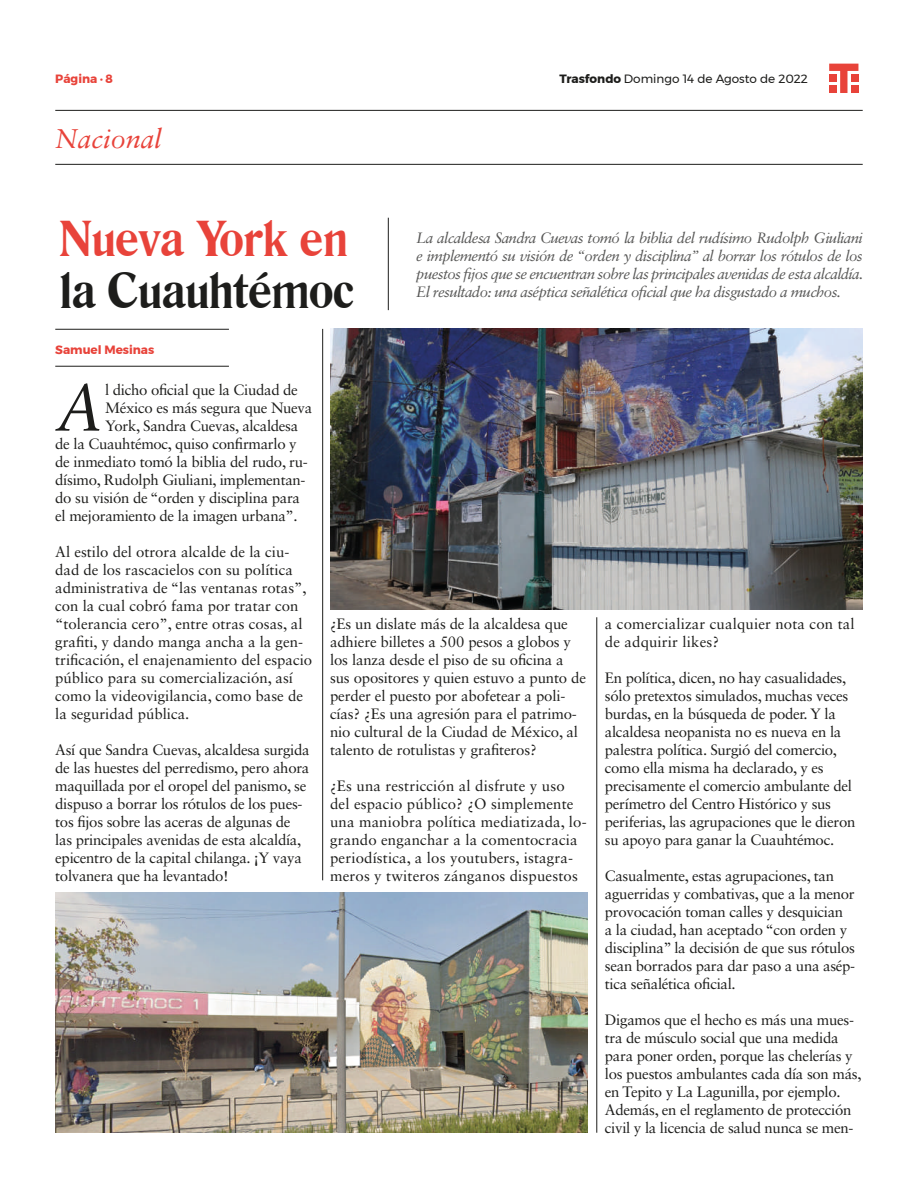
<style>
.page{position:relative;width:918px;height:1188px;background:#fff}
.page>*{position:absolute;margin:0;border:0;box-sizing:border-box;transform-origin:0 0}
.t1{font:italic 66.6px "Sabon LT Std";color:#1d1d1b}
.t2{font:700 48px "Romana BT";letter-spacing:-.02em;color:#1d1d1b}
.t3{font:700 48px "Romana BT";letter-spacing:-.02em;color:#e8433a}
.t4{font:italic 27px "Sabon LT Std";color:#e8433a}
.t5{font:15px/18px "Sabon LT Std";letter-spacing:-.02em;color:#1d1d1b}
.t6{font:15px/18px "Sabon LT Std";color:#1d1d1b}
.t7{font:italic 15px/18px "Sabon LT Std";letter-spacing:-.04em;color:#575756;text-align:justify}
.t8{font:15px/18px "Sabon LT Std";letter-spacing:.01em;color:#1d1d1b}
.t9{font:12px "Montserrat";color:#1d1d1b}
.t10{font:700 12px "Montserrat";color:#e8433a}
.s1{font-weight:700}
</style>
<div class="page">
<svg style="left:829px;top:64px;width:29px;height:29px"></svg>
<div style="left:829px;top:86px;width:8px;height:7px;background:#e8433a"></div>
<div style="left:829px;top:75px;width:8px;height:7px;background:#e8433a"></div>
<div style="left:851px;top:86px;width:7px;height:7px;background:#e8433a"></div>
<div style="left:851px;top:75px;width:7px;height:7px;background:#e8433a"></div>
<hr style="left:55px;top:110px;width:808px;height:1px;background:#1d1d1b">
<hr style="left:55px;top:164px;width:808px;height:1px;background:#1d1d1b">
<hr style="left:55px;top:329px;width:174px;height:1px;background:#1d1d1b">
<hr style="left:55px;top:366px;width:174px;height:1px;background:#1d1d1b">
<img style="left:330px;top:329px;width:533px;height:280px">
<hr style="left:322px;top:329px;width:1px;height:551px;background:#1d1d1b">
<hr style="left:388px;top:218px;width:1px;height:92px;background:#1d1d1b">
<hr style="left:596px;top:617px;width:1px;height:516px;background:#1d1d1b">
<img style="left:55px;top:893px;width:533px;height:240px">
<p class="t10" style="left:55px;top:69px;width:59px">Página · 8</p>
<p class="t9" style="left:559px;top:69px;width:250px"><span class="s1">Trasfondo</span> Domingo 14 de Agosto de 2022</p>
<h3 class="t4" style="left:55px;top:123px;width:108px">Nacional</h3>
<h2 class="t3" style="left:60px;top:209px;width:290px">Nueva York en</h2>
<h2 class="t2" style="left:60px;top:262px;width:297px">la Cuauhtémoc</h2>
<p class="t10" style="left:55px;top:340px;width:101px">Samuel Mesinas</p>
<h1 class="t1" style="left:55px;top:369px;width:50px">A</h1>
<p class="t5" style="left:105px;top:380px;width:194px">l dicho oficial que la Ciudad de</p>
<p class="t7" style="left:416px;top:228px;width:449px">La alcaldesa Sandra Cuevas tomó la biblia del rudísimo Rudolph Giuliani e implementó su visión de “orden y disciplina” al borrar los rótulos de los puestos fijos que se encuentran sobre las principales avenidas de esta alcaldía.<br>El resultado: una aséptica señalética oficial que ha disgustado a muchos.</p>
<p class="t5" style="left:105px;top:398px;width:209px">México es más segura que Nueva</p>
<p class="t5" style="left:105px;top:416px;width:195px">York, Sandra Cuevas, alcaldesa</p>
<p class="t5" style="left:55px;top:434px;width:243px">de la Cuauhtémoc, quiso confirmarlo y</p>
<p class="t5" style="left:55px;top:452px;width:254px">de inmediato tomó la biblia del rudo, ru-</p>
<p class="t5" style="left:55px;top:470px;width:252px">dísimo, Rudolph Giuliani, implementan-</p>
<p class="t5" style="left:55px;top:488px;width:246px">do su visión de “orden y disciplina para</p>
<p class="t5" style="left:55px;top:506px;width:244px">el mejoramiento de la imagen urbana”.</p>
<p class="t6" style="left:55px;top:542px;width:258px">Al estilo del otrora alcalde de la ciu&shy;dad de los rascacielos con su política administrativa de “las ventanas rotas”, con la cual cobró fama por tratar con “tolerancia cero”, entre otras cosas, al grafiti, y dando manga ancha a la gen&shy;trificación, el enajenamiento del espacio público para su comercialización, así como la videovigilancia, como base de la seguridad pública.</p>
<p class="t5" style="left:55px;top:740px;width:256px">Así que Sandra Cuevas, alcaldesa surgida de las huestes del perredismo, pero ahora maquillada por el oropel del panismo, se dispuso a borrar los rótulos de los pues&shy;tos fijos sobre las aceras de algunas de las principales avenidas de esta alcaldía, epicentro de la capital chilanga. ¡Y vaya tolvanera que ha levantado!</p>
<p class="t5" style="left:330px;top:614px;width:257px">¿Es un dislate más de la alcaldesa que adhiere billetes a 500 pesos a globos y los lanza desde el piso de su oficina a sus opositores y quien estuvo a punto de perder el puesto por abofetear a poli&shy;cías? ¿Es una agresión para el patrimo&shy;nio cultural de la Ciudad de México, al talento de rotulistas y grafiteros?</p>
<p class="t8" style="left:330px;top:776px;width:258px">¿Es una restricción al disfrute y uso del espacio público? ¿O simplemente una maniobra política mediatizada, lo&shy;grando enganchar a la comentocracia periodística, a los youtubers, istagra&shy;meros y twiteros zánganos dispuestos</p>
<p class="t8" style="left:605px;top:614px;width:251px">a comercializar cualquier nota con tal de adquirir likes?</p>
<p class="t5" style="left:605px;top:668px;width:252px">En política, dicen, no hay casualidades, sólo pretextos simulados, muchas veces burdas, en la búsqueda de poder. Y la alcaldesa neopanista no es nueva en la palestra política. Surgió del comercio, como ella misma ha declarado, y es precisamente el comercio ambulante del perímetro del Centro Histórico y sus periferias, las agrupaciones que le dieron su apoyo para ganar la Cuauhtémoc.</p>
<p class="t5" style="left:605px;top:866px;width:252px">Casualmente, estas agrupaciones, tan aguerridas y combativas, que a la menor provocación toman calles y desquician<br>a la ciudad, han aceptado “con orden y disciplina” la decisión de que sus rótulos sean borrados para dar paso a una asép&shy;tica señalética oficial.</p>
<p class="t5" style="left:605px;top:1010px;width:258px">Digamos que el hecho es más una mues&shy;tra de músculo social que una medida para poner orden, porque las chelerías y los puestos ambulantes cada día son más, en Tepito y La Lagunilla, por ejemplo.<br>Además, en el reglamento de protección civil y la licencia de salud nunca se men-</p>
</div>
